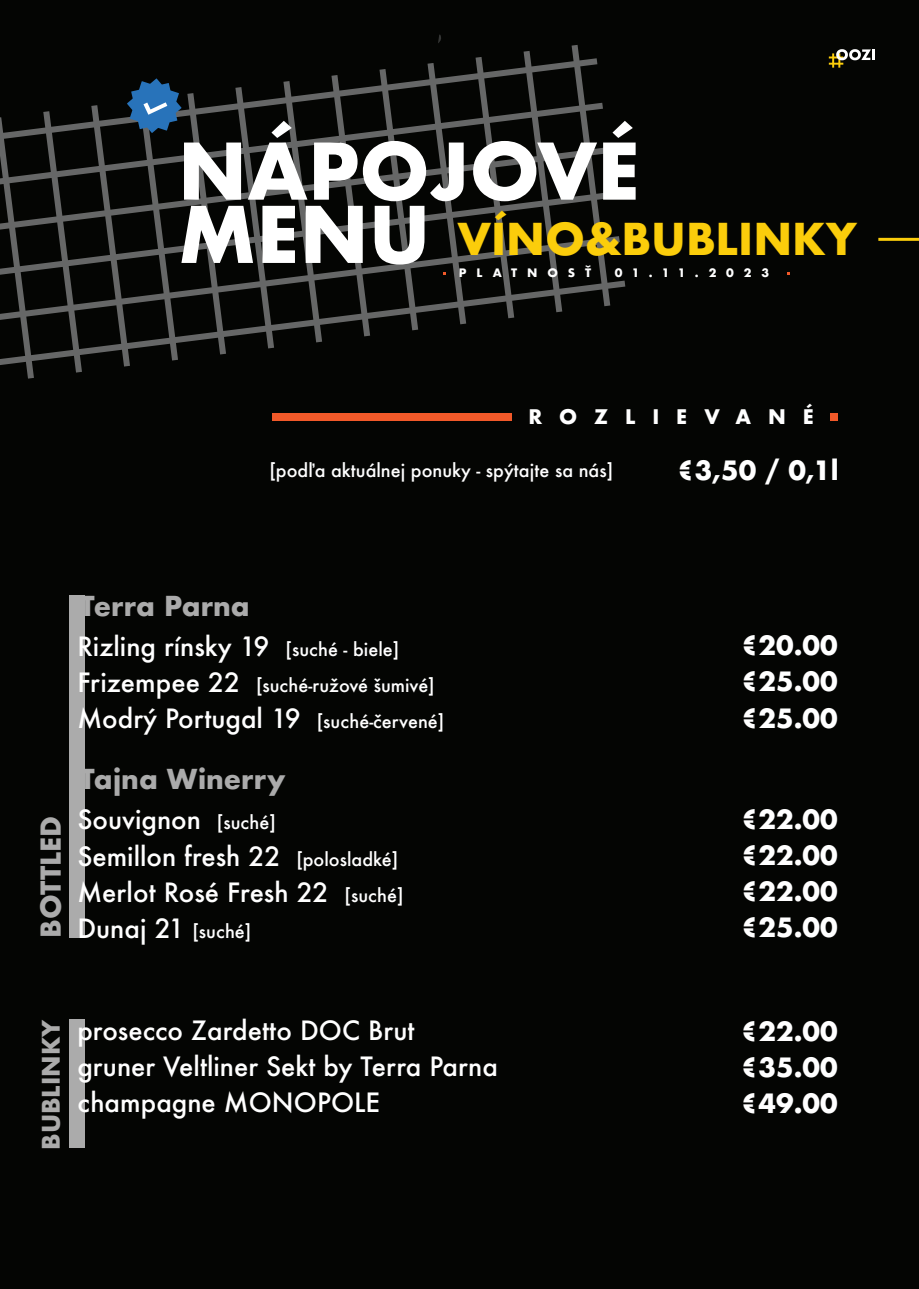
<style>
.page{position:relative;width:919px;height:1289px;background:#fff}
.page>*{position:absolute;margin:0;border:0;box-sizing:border-box;transform-origin:0 0}
.t1{font:700 75.75px "Futura";color:#fff}
.t2{font:700 42.75px "Futura";color:#fbcd0b}
.t3{font:700 26.7px "Futura";color:#ababab}
.t4{font:500 25.8px/36.2px "Futura";color:#fff}
.t5{font:700 25.8px/36.2px "Futura";color:#fff;text-align:justify}
.t6{font:700 23.55px "Futura";color:#ababab}
.t7{font:700 19.5px "Futura";letter-spacing:.865em;color:#fff}
.t8{font:500 18px "Futura";color:#fff}
.t9{font:700 11.4px "Futura";letter-spacing:.865em;color:#fff}
.s1{font-size:75.75px;color:#fff}
.s2{font-size:18px}
.s3{font-size:25.8px}
</style>
<div class="page">
<div style="left:0;top:0;width:918px;height:1288px;background:#040503"></div>
<svg style="left:0;top:45px;width:625px;height:333px"></svg>
<hr style="left:878px;top:238px;width:40px;height:3px;background:#fbcd0b">
<svg style="left:438px;top:35px;width:3px;height:8px"></svg>
<svg style="left:828px;top:49px;width:46px;height:19px"></svg>
<svg style="left:127px;top:78px;width:54px;height:55px"></svg>
<div style="left:69px;top:595px;width:15px;height:343px;background:#ababab"></div>
<div style="left:69px;top:1019px;width:15px;height:129px;background:#ababab"></div>
<div style="left:272px;top:413px;width:239px;height:7px;background:#f15929"></div>
<div style="left:830px;top:413px;width:7px;height:7px;background:#f15929"></div>
<h1 class="t1" style="left:178px;top:116px;width:464px">NÁPOJOVÉ</h1>
<h2 class="t2" style="left:178px;top:208px;width:680px"><span class="s1">MENU</span> VÍNO&amp;BUBLINKY</h2>
<p class="t9" style="left:459px;top:264px;width:134px">PLATNOSŤ</p>
<p class="t9" style="left:614px;top:264px;width:156px">01.11.2023</p>
<p class="t7" style="left:528px;top:402px;width:287px">ROZLIEVANÉ</p>
<p class="t8" style="left:269px;top:458px;width:345px">[podľa aktuálnej ponuky - spýtajte sa nás]</p>
<p class="t5" style="left:677px;top:452px;width:163px">€3,50 / 0,1l</p>
<p class="t3" style="left:81px;top:586px;width:171px">Terra Parna</p>
<p class="t3" style="left:32px;top:937px;width:123px;rotate:-90deg">BOTTLED</p>
<p class="t4" style="left:77px;top:627px;width:323px">Rizling rínsky 19 <span class="s2">[suché - biele]</span></p>
<p class="t8" style="left:77px;top:673px;width:359px"><span class="s3">Frizempee 22</span> [suché-ružové šumivé]</p>
<p class="t4" style="left:77px;top:700px;width:368px">Modrý Portugal 19 <span class="s2">[suché-červené]</span></p>
<p class="t5" style="left:741px;top:627px;width:98px">€20.00 €25.00 €25.00</p>
<p class="t3" style="left:81px;top:760px;width:206px">Tajna Winerry</p>
<p class="t4" style="left:77px;top:801px;width:327px">Souvignon <span class="s2">[suché]<br></span>Semillon fresh 22 <span class="s2">[polosladké]<br></span>Merlot Rosé Fresh 22 <span class="s2">[suché]<br></span>Dunaj 21 <span class="s2">[suché]</span></p>
<p class="t5" style="left:741px;top:801px;width:98px">€22.00 €22.00 €22.00 €25.00</p>
<p class="t4" style="left:77px;top:1011px;width:422px">prosecco Zardetto DOC Brut gruner Veltliner Sekt by Terra Parna champagne MONOPOLE</p>
<p class="t6" style="left:34px;top:1149px;width:132px;rotate:-90deg">BUBLINKY</p>
<p class="t5" style="left:741px;top:1013px;width:98px">€22.00 €35.00 €49.00</p>
</div>
